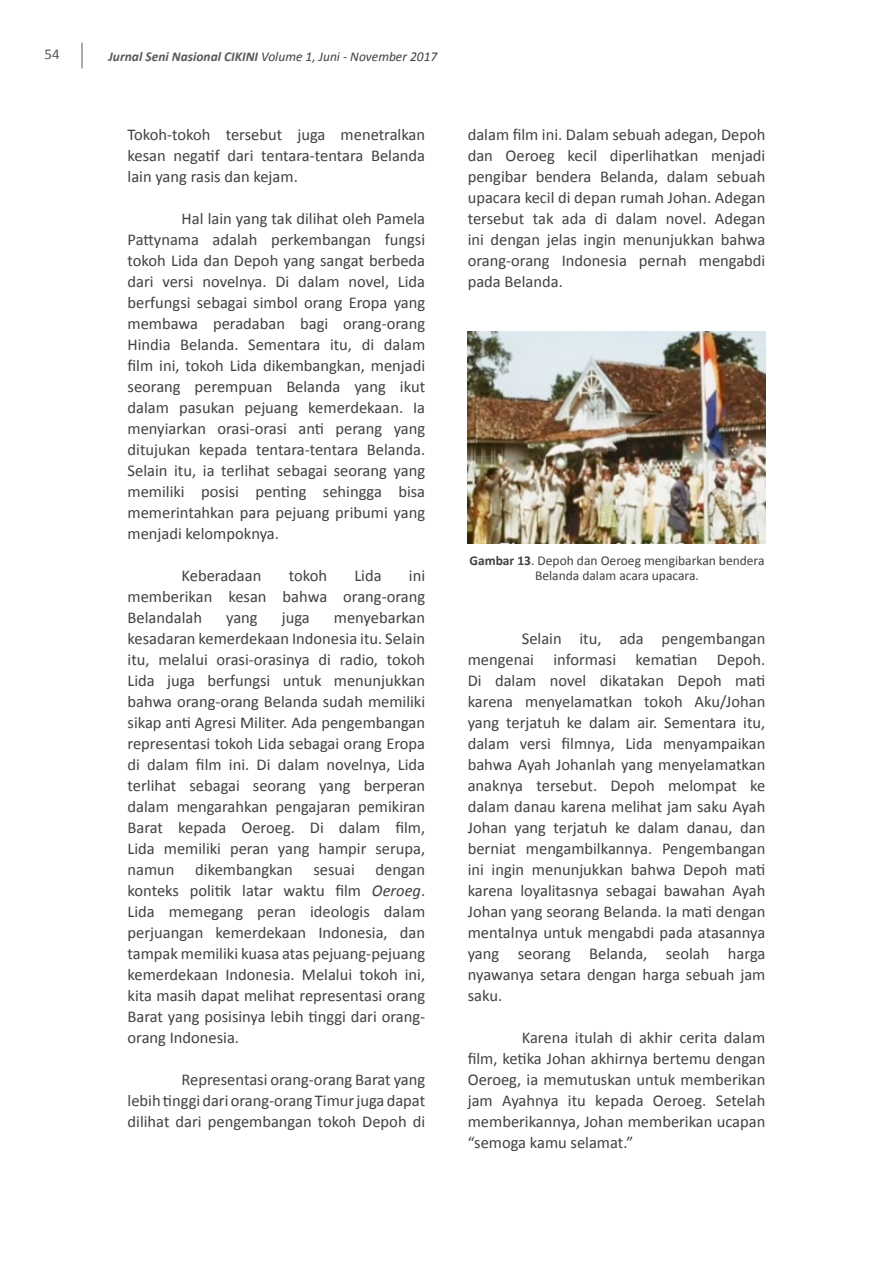
<style>
.page{position:relative;width:893px;height:1263px;background:#fff}
.page>*{position:absolute;margin:0;border:0;box-sizing:border-box;transform-origin:0 0}
.t1{font:16.5px/21px "Calibri";color:#414042;text-align:justify}
.t2{font:15px "Calibri";color:#58595b}
.t3{font:13.5px/15px "Calibri";color:#414042;text-align:center}
.t4{font:italic 13.5px "Calibri";color:#414042}
.s1{font-weight:700;color:#58595b}
.s2{font-style:italic}
.s3{font-weight:700}
</style>
<div class="page">
<svg style="left:82px;top:43px;width:1px;height:25px"></svg>
<img style="left:468px;top:331px;width:297px;height:213px">
<p class="t2" style="left:45px;top:48px;width:17px">54</p>
<p class="t4" style="left:108px;top:51px;width:330px"><span class="s1">Jurnal Seni Nasional CIKINI</span> Volume 1, Juni - November 2017</p>
<p class="t1" style="left:128px;top:125px;width:299px">Tokoh-tokoh tersebut juga menetralkan kesan negatif dari tentara-tentara Belanda lain yang rasis dan kejam.</p>
<p class="t1" style="left:128px;top:209px;width:299px;text-indent:54px">Hal lain yang tak dilihat oleh Pamela Pattynama adalah perkembangan fungsi tokoh Lida dan Depoh yang sangat berbeda dari versi novelnya. Di dalam novel, Lida berfungsi sebagai simbol orang Eropa yang membawa peradaban bagi orang-orang Hindia Belanda. Sementara itu, di dalam film ini, tokoh Lida dikembangkan, menjadi seorang perempuan Belanda yang ikut dalam pasukan pejuang kemerdekaan. Ia menyiarkan orasi-orasi anti perang yang ditujukan kepada tentara-tentara Belanda.<br>Selain itu, ia terlihat sebagai seorang yang memiliki posisi penting sehingga bisa memerintahkan para pejuang pribumi yang menjadi kelompoknya.</p>
<p class="t1" style="left:182px;top:566px;width:81px">Keberadaan</p>
<p class="t1" style="left:289px;top:566px;width:40px">tokoh</p>
<p class="t1" style="left:354px;top:566px;width:29px">Lida</p>
<p class="t1" style="left:128px;top:566px;width:299px;text-indent:281px">ini memberikan kesan bahwa orang-orang Belandalah</p>
<p class="t1" style="left:128px;top:608px;width:299px;text-indent:206px">menyebarkan kesadaran kemerdekaan Indonesia itu. Selain itu, melalui orasi-orasinya di radio, tokoh Lida juga berfungsi untuk menunjukkan bahwa orang-orang Belanda sudah memiliki sikap anti Agresi Militer. Ada pengembangan representasi tokoh Lida sebagai orang Eropa di dalam film ini. Di dalam novelnya, Lida terlihat sebagai seorang yang berperan dalam mengarahkan pengajaran pemikiran Barat kepada Oeroeg. Di dalam film, Lida memiliki peran yang hampir serupa, namun</p>
<p class="t1" style="left:226px;top:608px;width:33px">yang</p>
<p class="t1" style="left:282px;top:608px;width:29px">juga</p>
<p class="t1" style="left:195px;top:861px;width:99px">dikembangkan</p>
<p class="t1" style="left:314px;top:861px;width:43px">sesuai</p>
<p class="t1" style="left:128px;top:861px;width:299px;text-indent:248px">dengan konteks politik latar waktu film <span class="s2">Oeroeg</span>.<br>Lida memegang peran ideologis dalam perjuangan kemerdekaan Indonesia, dan tampak memiliki kuasa atas pejuang-pejuang kemerdekaan Indonesia. Melalui tokoh ini, kita masih dapat melihat representasi orang Barat yang posisinya lebih tinggi dari orang&shy;orang Indonesia.</p>
<p class="t1" style="left:128px;top:1071px;width:299px;text-indent:54px">Representasi orang-orang Barat yang lebih tinggi dari orang-orang Timur juga dapat dilihat dari pengembangan tokoh Depoh di</p>
<p class="t1" style="left:468px;top:125px;width:299px">dalam film ini. Dalam sebuah adegan, Depoh dan Oeroeg kecil diperlihatkan menjadi pengibar bendera Belanda, dalam sebuah upacara kecil di depan rumah Johan. Adegan tersebut tak ada di dalam novel. Adegan ini dengan jelas ingin menunjukkan bahwa orang-orang Indonesia pernah mengabdi pada Belanda.</p>
<p class="t3" style="left:469px;top:554px;width:297px"><span class="s3">Gambar 13</span>. Depoh dan Oeroeg mengibarkan bendera<br>Belanda dalam acara upacara.</p>
<p class="t1" style="left:468px;top:629px;width:299px;text-indent:54px">Selain itu, ada pengembangan mengenai informasi kematian Depoh.<br>Di dalam novel dikatakan Depoh mati karena menyelamatkan tokoh Aku/Johan yang terjatuh ke dalam air. Sementara itu, dalam versi filmnya, Lida menyampaikan bahwa Ayah Johanlah yang menyelamatkan anaknya tersebut. Depoh melompat ke dalam danau karena melihat jam saku Ayah Johan yang terjatuh ke dalam danau, dan berniat mengambilkannya. Pengembangan ini ingin menunjukkan bahwa Depoh mati karena loyalitasnya sebagai bawahan Ayah Johan yang seorang Belanda. Ia mati dengan mentalnya untuk mengabdi pada atasannya yang seorang Belanda, seolah harga nyawanya setara dengan harga sebuah jam saku.</p>
<p class="t1" style="left:468px;top:1028px;width:299px;text-indent:54px">Karena itulah di akhir cerita dalam film, ketika Johan akhirnya bertemu dengan Oeroeg, ia memutuskan untuk memberikan jam Ayahnya itu kepada Oeroeg. Setelah memberikannya, Johan memberikan ucapan “semoga kamu selamat.”</p>
</div>
